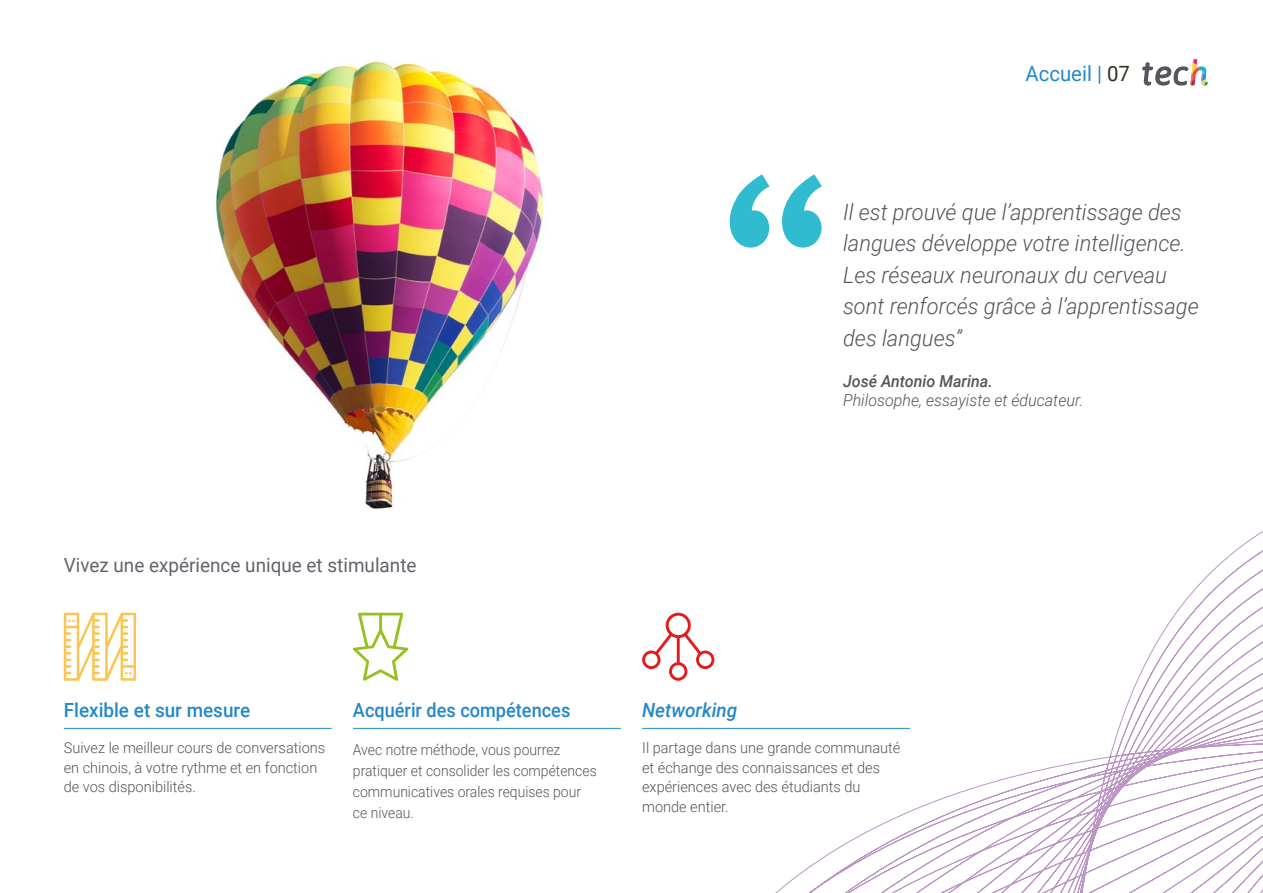
<style>
.page{position:relative;width:1263px;height:893px;background:#fff}
.page>*{position:absolute;margin:0;border:0;box-sizing:border-box;transform-origin:0 0}
.t1{font:italic 300 22.5px/31.5px "Roboto";color:#52555b}
.t2{font:21px "Roboto";color:#2488c9}
.t3{font:19.5px "Roboto";color:#61646a}
.t4{font:500 19.5px "Roboto";color:#2488c9;scale:.93 1}
.t5{font:500 19.5px "Roboto";color:#2488c9}
.t6{font:italic 500 19.5px "Roboto";color:#2488c9}
.t7{font:italic 300 16.5px "Roboto";color:#52555b}
.t8{font:italic 500 16.5px "Roboto";color:#52555b}
.t9{font:300 15px/19.5px "Roboto";color:#52555b}
.t10{font:300 15px/21px "Roboto";color:#52555b;scale:.93 1}
.s1{color:#312e20}
</style>
<div class="page">
<svg style="left:1142px;top:59px;width:66px;height:27px"></svg>
<hr style="left:64px;top:728px;width:268px;height:1px;background:#2488c9">
<hr style="left:353px;top:728px;width:268px;height:1px;background:#2488c9">
<hr style="left:642px;top:728px;width:268px;height:1px;background:#2488c9">
<svg style="left:642px;top:613px;width:72px;height:68px"></svg>
<svg style="left:353px;top:613px;width:55px;height:68px"></svg>
<svg style="left:64px;top:613px;width:72px;height:68px"></svg>
<svg style="left:755px;top:530px;width:508px;height:363px"></svg>
<svg style="left:730px;top:174px;width:92px;height:74px"></svg>
<img style="left:216px;top:61px;width:328px;height:448px">
<h2 class="t2" style="left:1025px;top:59px;width:106px">Accueil | <span class="s1">07</span></h2>
<h1 class="t1" style="left:843px;top:195px;width:357px">Il est prouvé que l’apprentissage des langues développe votre intelligence.<br>Les réseaux neuronaux du cerveau sont renforcés grâce à l’apprentissage des langues”</h1>
<p class="t8" style="left:843px;top:369px;width:151px">José Antonio Marina.</p>
<p class="t7" style="left:843px;top:389px;width:242px">Philosophe, essayiste et éducateur.</p>
<h3 class="t3" style="left:64px;top:551px;width:354px">Vivez une expérience unique et stimulante</h3>
<h3 class="t5" style="left:64px;top:696px;width:188px">Flexible et sur mesure</h3>
<p class="t9" style="left:64px;top:737px;width:263px">Suivez le meilleur cours de conversations en chinois, à votre rythme et en fonction de vos disponibilités.</p>
<h3 class="t4" style="left:353px;top:696px;width:235px">Acquérir des compétences</h3>
<p class="t10" style="left:353px;top:738px;width:264px">Avec notre méthode, vous pourrez pratiquer et consolider les compétences communicatives orales requises pour ce niveau.</p>
<h3 class="t6" style="left:642px;top:696px;width:97px">Networking</h3>
<p class="t9" style="left:642px;top:737px;width:260px">Il partage dans une grande communauté et échange des connaissances et des expériences avec des étudiants du monde entier.</p>
</div>
